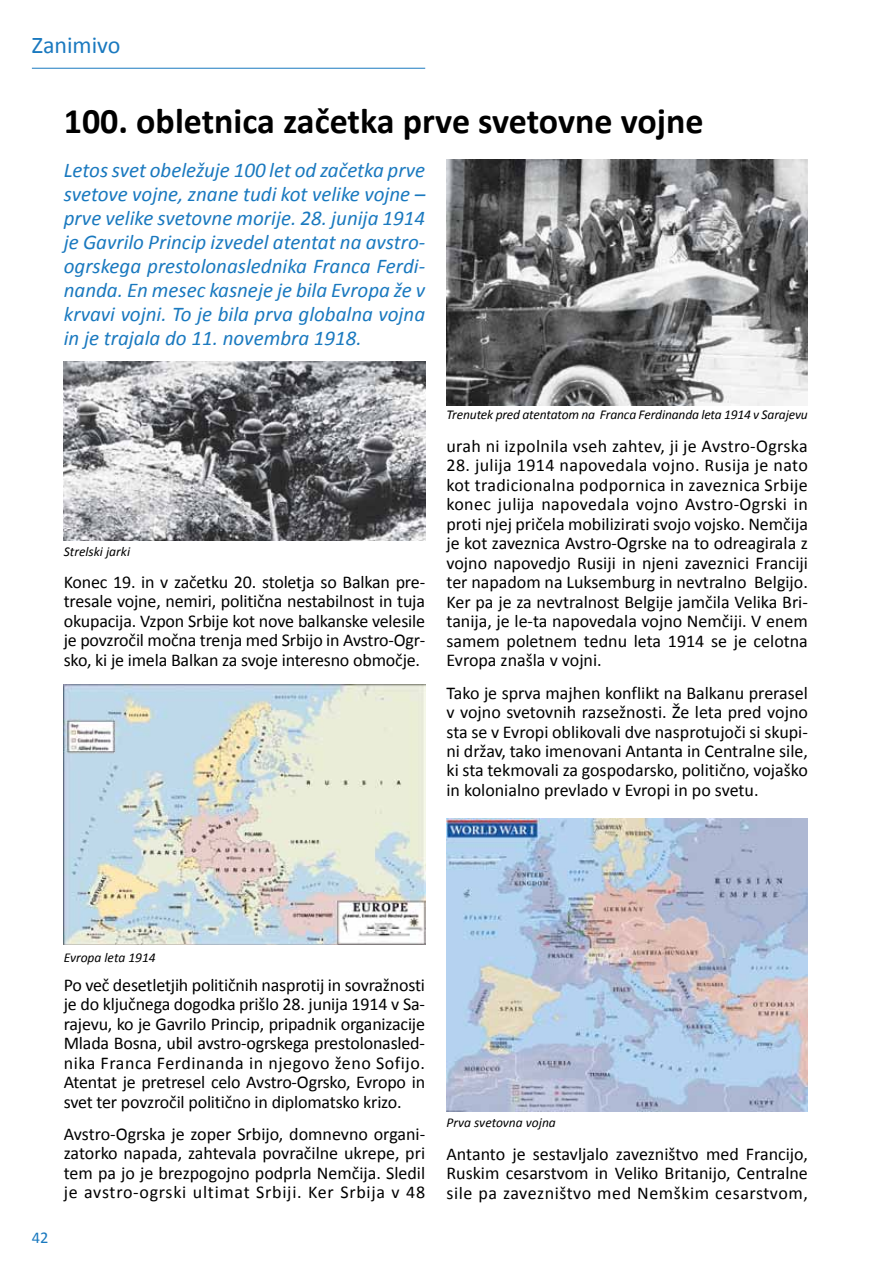
<style>
.page{position:relative;width:893px;height:1263px;background:#fff}
.page>*{position:absolute;margin:0;border:0;box-sizing:border-box;transform-origin:0 0}
.t1{font:700 36px "Calibri";color:#000}
.t2{font:24px "Calibri";color:#1a79bf}
.t3{font:italic 21px/24px "Calibri";color:#1a79bf;text-align:justify}
.t4{font:18px/19.5px "Calibri";color:#000;text-align:justify}
.t5{font:18px "Calibri";letter-spacing:.02em;color:#000}
.t6{font:16.5px "Calibri";color:#1a79bf}
.t7{font:italic 13.5px "Calibri";letter-spacing:-.01em;color:#000}
</style>
<div class="page">
<hr style="left:32px;top:68px;width:393px;height:1px;background:#1a79bf">
<img style="left:64px;top:361px;width:361px;height:179px">
<img style="left:64px;top:685px;width:361px;height:260px">
<img style="left:446px;top:160px;width:362px;height:245px">
<img style="left:446px;top:819px;width:362px;height:292px">
<h2 class="t2" style="left:32px;top:30px;width:90px">Zanimivo</h2>
<h1 class="t1" style="left:64px;top:98px;width:641px">100. obletnica začetka prve svetovne vojne</h1>
<p class="t3" style="left:64px;top:158px;width:363px">Letos svet obeležuje 100 let od začetka prve svetove vojne, znane tudi kot velike vojne – prve velike svetovne morije. 28. junija 1914 je Gavrilo Princip izvedel atentat na avstro&shy;ogrskega prestolonaslednika Franca Ferdi&shy;nanda. En mesec kasneje je bila Evropa že v krvavi vojni. To je bila prva globalna vojna in je trajala do 11. novembra 1918.</p>
<p class="t7" style="left:64px;top:543px;width:68px">Strelski jarki</p>
<p class="t4" style="left:64px;top:572px;width:363px">Konec 19. in v začetku 20. stoletja so Balkan pre&shy;tresale vojne, nemiri, politična nestabilnost in tuja okupacija. Vzpon Srbije kot nove balkanske velesile je povzročil močna trenja med Srbijo in Avstro-Ogr&shy;sko, ki je imela Balkan za svoje interesno območje.</p>
<p class="t7" style="left:446px;top:406px;width:363px">Trenutek pred atentatom na Franca Ferdinanda leta 1914 v Sarajevu</p>
<p class="t5" style="left:446px;top:434px;width:363px">urah ni izpolnila vseh zahtev, ji je Avstro-Ogrska</p>
<p class="t4" style="left:446px;top:456px;width:363px">28. julija 1914 napovedala vojno. Rusija je nato kot tradicionalna podpornica in zaveznica Srbije konec julija napovedala vojno Avstro-Ogrski in proti njej pričela mobilizirati svojo vojsko. Nemčija je kot zaveznica Avstro-Ogrske na to odreagirala z vojno napovedjo Rusiji in njeni zaveznici Franciji ter napadom na Luksemburg in nevtralno Belgijo.<br>Ker pa je za nevtralnost Belgije jamčila Velika Bri&shy;tanija, je le-ta napovedala vojno Nemčiji. V enem samem poletnem tednu leta 1914 se je celotna Evropa znašla v vojni.</p>
<p class="t4" style="left:446px;top:683px;width:363px">Tako je sprva majhen konflikt na Balkanu prerasel v vojno svetovnih razsežnosti. Že leta pred vojno sta se v Evropi oblikovali dve nasprotujoči si skupi&shy;ni držav, tako imenovani Antanta in Centralne sile, ki sta tekmovali za gospodarsko, politično, vojaško in kolonialno prevlado v Evropi in po svetu.</p>
<p class="t6" style="left:32px;top:1227px;width:18px">42</p>
<p class="t7" style="left:64px;top:948px;width:93px">Evropa leta 1914</p>
<p class="t4" style="left:64px;top:975px;width:363px">Po več desetletjih političnih nasprotij in sovražnosti je do ključnega dogodka prišlo 28. junija 1914 v Sa&shy;rajevu, ko je Gavrilo Princip, pripadnik organizacije Mlada Bosna, ubil avstro-ogrskega prestolonasled&shy;nika Franca Ferdinanda in njegovo ženo Sofijo.<br>Atentat je pretresel celo Avstro-Ogrsko, Evropo in svet ter povzročil politično in diplomatsko krizo.</p>
<p class="t4" style="left:64px;top:1124px;width:363px">Avstro-Ogrska je zoper Srbijo, domnevno organi&shy;zatorko napada, zahtevala povračilne ukrepe, pri tem pa jo je brezpogojno podprla Nemčija. Sledil je avstro-ogrski ultimat Srbiji. Ker Srbija v 48</p>
<p class="t7" style="left:446px;top:1113px;width:111px">Prva svetovna vojna</p>
<p class="t4" style="left:446px;top:1144px;width:363px">Antanto je sestavljalo zavezništvo med Francijo, Ruskim cesarstvom in Veliko Britanijo, Centralne sile pa zavezništvo med Nemškim cesarstvom,</p>
</div>
